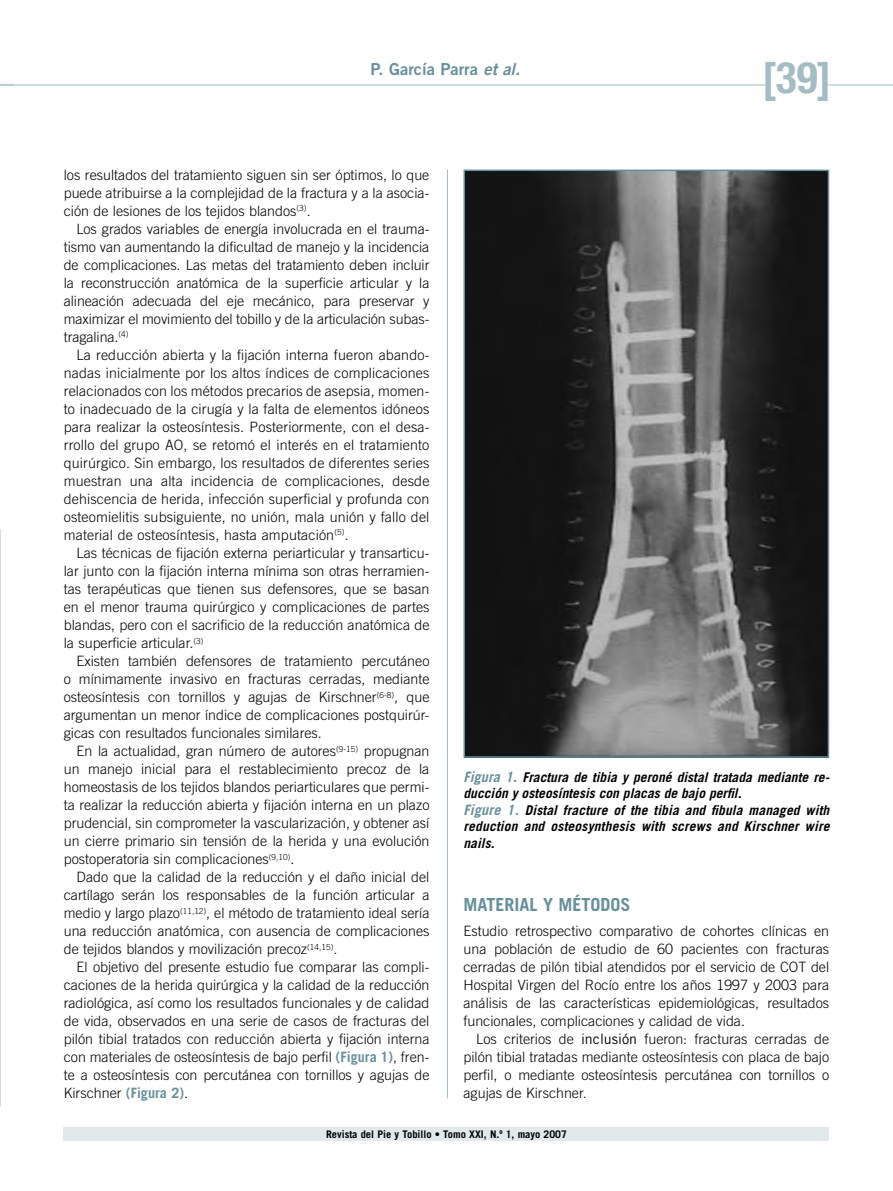
<style>
.page{position:relative;width:893px;height:1191px;background:#fff}
.page>*{position:absolute;margin:0;border:0;box-sizing:border-box;transform-origin:0 0}
._00-00B-Folio_impar{font:700 condensed 43.5px "Helvetica Neue";color:#a4bcc2}
._04_01-Ladillo_1{font:700 18px "Trade Gothic";color:#67909a}
._00_01-Cintillo{font:16.5px "Trade Gothic Bold Two";color:#67909a}
._05_02_Texto_general{font:300 14.25px/18px "Trade Gothic";color:#000;text-align:justify}
._08_02-Pie_de_figura__ingl{font:italic 700 13.5px/16.5px "Trade Gothic";letter-spacing:.015em;color:#000;text-align:justify}
._08_01-Pie_de_figura{font:italic 700 13.5px/16.5px "Trade Gothic";letter-spacing:.005em;color:#000}
._00_02-Pies{font:700 10.5px "Trade Gothic";color:#000}
.s1{font-style:italic}
.s2{font-weight:700;color:#67909a}
.s3{font-size:14.25px;color:#67909a}
.s4{font-weight:400}
</style>
<div class="page">
<hr style="left:0;top:529px;width:1px;height:577px;background:#a4bcc2">
<hr style="left:0;top:85px;width:766px;height:1px;background:#a4bcc2">
<hr style="left:826px;top:85px;width:67px;height:1px;background:#a4bcc2">
<div style="left:64px;top:1127px;width:765px;height:13px;background:#e1e9eb"></div>
<hr style="left:447px;top:170px;width:1px;height:928px;background:#a4bcc2">
<img style="left:466px;top:173px;width:360px;height:581px">
<div style="left:463px;top:170px;width:366px;height:587px;border:2px solid #67909a"></div>
<p class="_00_01-Cintillo" style="left:371px;top:59px;width:151px">P. García Parra <span class="s1">et al.</span></p>
<p class="_00-00B-Folio_impar" style="left:762px;top:51px;width:71px">[39]</p>
<p class="_05_02_Texto_general" style="left:64px;top:166px;width:367px">los resultados del tratamiento siguen sin ser óptimos, lo que puede atribuirse a la complejidad de la fractura y a la asocia&shy;ción de lesiones de los tejidos blandos<sup>(3)</sup>.</p>
<p class="_05_02_Texto_general" style="left:64px;top:220px;width:367px;text-indent:13px">Los grados variables de energía involucrada en el trauma&shy;tismo van aumentando la dificultad de manejo y la incidencia de complicaciones. Las metas del tratamiento deben incluir la reconstrucción anatómica de la superficie articular y la alineación adecuada del eje mecánico, para preservar y maximizar el movimiento del tobillo y de la articulación subas&shy;tragalina.<sup>(4)</sup></p>
<p class="_05_02_Texto_general" style="left:64px;top:346px;width:367px;text-indent:13px">La reducción abierta y la fijación interna fueron abando&shy;nadas inicialmente por los altos índices de complicaciones relacionados con los métodos precarios de asepsia, momen&shy;to inadecuado de la cirugía y la falta de elementos idóneos para realizar la osteosíntesis. Posteriormente, con el desa&shy;rrollo del grupo AO, se retomó el interés en el tratamiento quirúrgico. Sin embargo, los resultados de diferentes series muestran una alta incidencia de complicaciones, desde dehiscencia de herida, infección superficial y profunda con osteomielitis subsiguiente, no unión, mala unión y fallo del material de osteosíntesis, hasta amputación<sup>(5)</sup>.</p>
<p class="_05_02_Texto_general" style="left:64px;top:544px;width:367px;text-indent:13px">Las técnicas de fijación externa periarticular y transarticu&shy;lar junto con la fijación interna mínima son otras herramien&shy;tas terapéuticas que tienen sus defensores, que se basan en el menor trauma quirúrgico y complicaciones de partes blandas, pero con el sacrificio de la reducción anatómica de la superficie articular.<sup>(3)</sup></p>
<p class="_05_02_Texto_general" style="left:64px;top:652px;width:367px;text-indent:13px">Existen también defensores de tratamiento percutáneo o mínimamente invasivo en fracturas cerradas, mediante osteosíntesis con tornillos y agujas de Kirschner<sup>(6-8)</sup>, que argumentan un menor índice de complicaciones postquirúr&shy;gicas con resultados funcionales similares.</p>
<p class="_05_02_Texto_general" style="left:64px;top:742px;width:367px;text-indent:13px">En la actualidad, gran número de autores<sup>(9-15)</sup> propugnan un manejo inicial para el restablecimiento precoz de la homeostasis de los tejidos blandos periarticulares que permi&shy;ta realizar la reducción abierta y fijación interna en un plazo prudencial, sin comprometer la vascularización, y obtener así un cierre primario sin tensión de la herida y una evolución postoperatoria sin complicaciones<sup>(9,10)</sup>.</p>
<p class="_05_02_Texto_general" style="left:64px;top:868px;width:367px;text-indent:13px">Dado que la calidad de la reducción y el daño inicial del cartílago serán los responsables de la función articular a medio y largo plazo<sup>(11,12)</sup>, el método de tratamiento ideal sería una reducción anatómica, con ausencia de complicaciones de tejidos blandos y movilización precoz<sup>(14,15)</sup>.</p>
<p class="_05_02_Texto_general" style="left:64px;top:958px;width:367px;text-indent:13px">El objetivo del presente estudio fue comparar las compli&shy;caciones de la herida quirúrgica y la calidad de la reducción radiológica, así como los resultados funcionales y de calidad de vida, observados en una serie de casos de fracturas del pilón tibial tratados con reducción abierta y fijación interna con materiales de osteosíntesis de bajo perfil <span class="s2">(Figura 1)</span>, fren&shy;te a osteosíntesis con percutánea con tornillos y agujas de Kirschner <span class="s2">(Figura 2)</span>.</p>
<p class="_08_01-Pie_de_figura" style="left:463px;top:768px;width:366px"><span class="s3">Figura 1.</span> Fractura de tibia y peroné distal tratada mediante re&shy;ducción y osteosíntesis con placas de bajo perfil.</p>
<p class="_08_02-Pie_de_figura__ingl" style="left:463px;top:801px;width:367px"><span class="s3">Figure 1.</span> Distal fracture of the tibia and fibula managed with reduction and osteosynthesis with screws and Kirschner wire nails.</p>
<p class="_04_01-Ladillo_1" style="left:463px;top:893px;width:169px">MATERIAL Y MÉTODOS</p>
<p class="_05_02_Texto_general" style="left:463px;top:922px;width:367px">Estudio retrospectivo comparativo de cohortes clínicas en una población de estudio de 60 pacientes con fracturas cerradas de pilón tibial atendidos por el servicio de COT del Hospital Virgen del Rocío entre los años 1997 y 2003 para análisis de las características epidemiológicas, resultados funcionales, complicaciones y calidad de vida.</p>
<p class="_05_02_Texto_general" style="left:463px;top:1030px;width:367px;text-indent:13px">Los criterios de <span class="s4">inclusión</span> fueron: fracturas cerradas de pilón tibial tratadas mediante osteosíntesis con placa de bajo perfil, o mediante osteosíntesis percutánea con tornillos o agujas de Kirschner.</p>
<p class="_00_02-Pies" style="left:326px;top:1127px;width:242px">Revista del Pie y Tobillo • Tomo XXI, N.º 1, mayo 2007</p>
</div>
